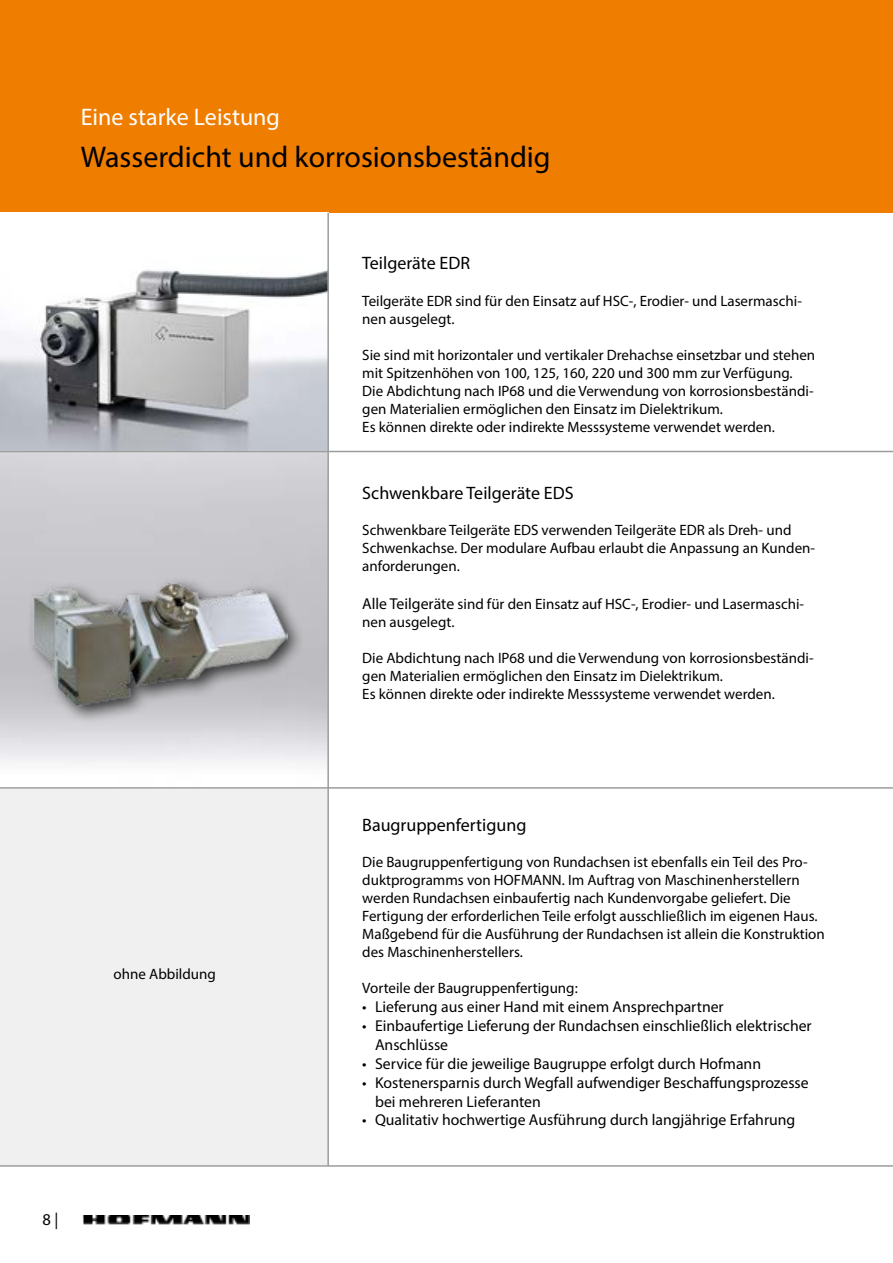
<style>
.page{position:relative;width:893px;height:1263px;background:#fff}
.page>*{position:absolute;margin:0;border:0;box-sizing:border-box;transform-origin:0 0}
.t1{font:30px "Myriad Pro";color:#000}
.t2{font:24px "Myriad Pro";color:#fff}
.t3{font:18px "Myriad Pro";color:#000}
.t4{font:16.5px "Myriad Pro";color:#000}
.t5{font:15.75px/18.9px "Myriad Pro";color:#000}
.t6{font:15px/18px "Myriad Pro";color:#000}
.s1{font-size:15.75px}
</style>
<div class="page">
<div style="left:0;top:0;width:893px;height:213px;background:#ef7d00"></div>
<div style="left:0;top:452px;width:327px;height:713px;background:#ededed"></div>
<img style="left:0;top:452px;width:327px;height:335px">
<img style="left:82px;top:1215px;width:167px;height:10px">
<hr style="left:0;top:451px;width:893px;height:1px;background:#9d9d9c">
<img style="left:0;top:270px;width:327px;height:181px">
<div style="left:27px;top:576px;width:276px;height:148px;background:#000;opacity:.75"></div>
<img style="left:33px;top:583px;width:255px;height:123px">
<hr style="left:327px;top:213px;width:2px;height:953px;background:#9d9d9c">
<hr style="left:0;top:1165px;width:893px;height:2px;background:#9d9d9c">
<hr style="left:0;top:787px;width:893px;height:2px;background:#9d9d9c">
<h2 class="t2" style="left:81px;top:102px;width:201px">Eine starke Leistung</h2>
<h1 class="t1" style="left:81px;top:138px;width:471px">Wasserdicht und korrosionsbeständig</h1>
<p class="t3" style="left:362px;top:252px;width:109px">Teilgeräte EDR</p>
<p class="t6" style="left:362px;top:292px;width:441px">Teilgeräte EDR sind für den Einsatz auf HSC-, Erodier- und Lasermaschi&shy;nen ausgelegt.</p>
<p class="t6" style="left:362px;top:346px;width:454px">Sie sind mit horizontaler und vertikaler Drehachse einsetzbar und stehen mit Spitzenhöhen von 100, 125, 160, 220 und 300 mm zur Verfügung.<br>Die Abdichtung nach IP68 und die Verwendung von korrosionsbeständi&shy;gen Materialien ermöglichen den Einsatz im Dielektrikum.<br>Es können direkte oder indirekte Messsysteme verwendet werden.</p>
<p class="t3" style="left:362px;top:481px;width:213px">Schwenkbare Teilgeräte EDS</p>
<p class="t6" style="left:362px;top:520px;width:454px">Schwenkbare Teilgeräte EDS verwenden Teilgeräte EDR als Dreh- und<br>Schwenkachse. Der modulare Aufbau erlaubt die Anpassung an Kunden&shy;anforderungen.</p>
<p class="t6" style="left:362px;top:594px;width:443px"><span class="s1">Alle Teilgeräte</span> sind für den Einsatz auf HSC-, Erodier- und Lasermaschi&shy;nen ausgelegt.</p>
<p class="t6" style="left:362px;top:648px;width:453px">Die Abdichtung nach IP68 und die Verwendung von korrosionsbeständi&shy;gen Materialien ermöglichen den Einsatz im Dielektrikum.<br>Es können direkte oder indirekte Messsysteme verwendet werden.</p>
<p class="t6" style="left:114px;top:964px;width:104px">ohne Abbildung</p>
<p class="t4" style="left:43px;top:1209px;width:17px">8 |</p>
<p class="t3" style="left:362px;top:814px;width:166px">Baugruppenfertigung</p>
<p class="t6" style="left:362px;top:853px;width:464px">Die Baugruppenfertigung von Rundachsen ist ebenfalls ein Teil des Pro&shy;duktprogramms von HOFMANN. Im Auftrag von Maschinenherstellern werden Rundachsen einbaufertig nach Kundenvorgabe geliefert. Die Fertigung der erforderlichen Teile erfolgt ausschließlich im eigenen Haus.<br>Maßgebend für die Ausführung der Rundachsen ist allein die Konstruktion des Maschinenherstellers.</p>
<p class="t6" style="left:362px;top:979px;width:217px">Vorteile der Baugruppenfertigung:</p>
<p class="t5" style="left:362px;top:997px;width:363px">• Lieferung aus einer Hand mit einem Ansprechpartner</p>
<p class="t5" style="left:375px;top:1016px;width:438px;text-indent:-13px">• Einbaufertige Lieferung der Rundachsen einschließlich elektrischer<br>Anschlüsse</p>
<p class="t5" style="left:362px;top:1054px;width:400px">• Service für die jeweilige Baugruppe erfolgt durch Hofmann</p>
<p class="t5" style="left:375px;top:1073px;width:435px;text-indent:-13px">• Kostenersparnis durch Wegfall aufwendiger Beschaffungsprozesse bei mehreren Lieferanten</p>
<p class="t5" style="left:362px;top:1110px;width:435px">• Qualitativ hochwertige Ausführung durch langjährige Erfahrung</p>
</div>
